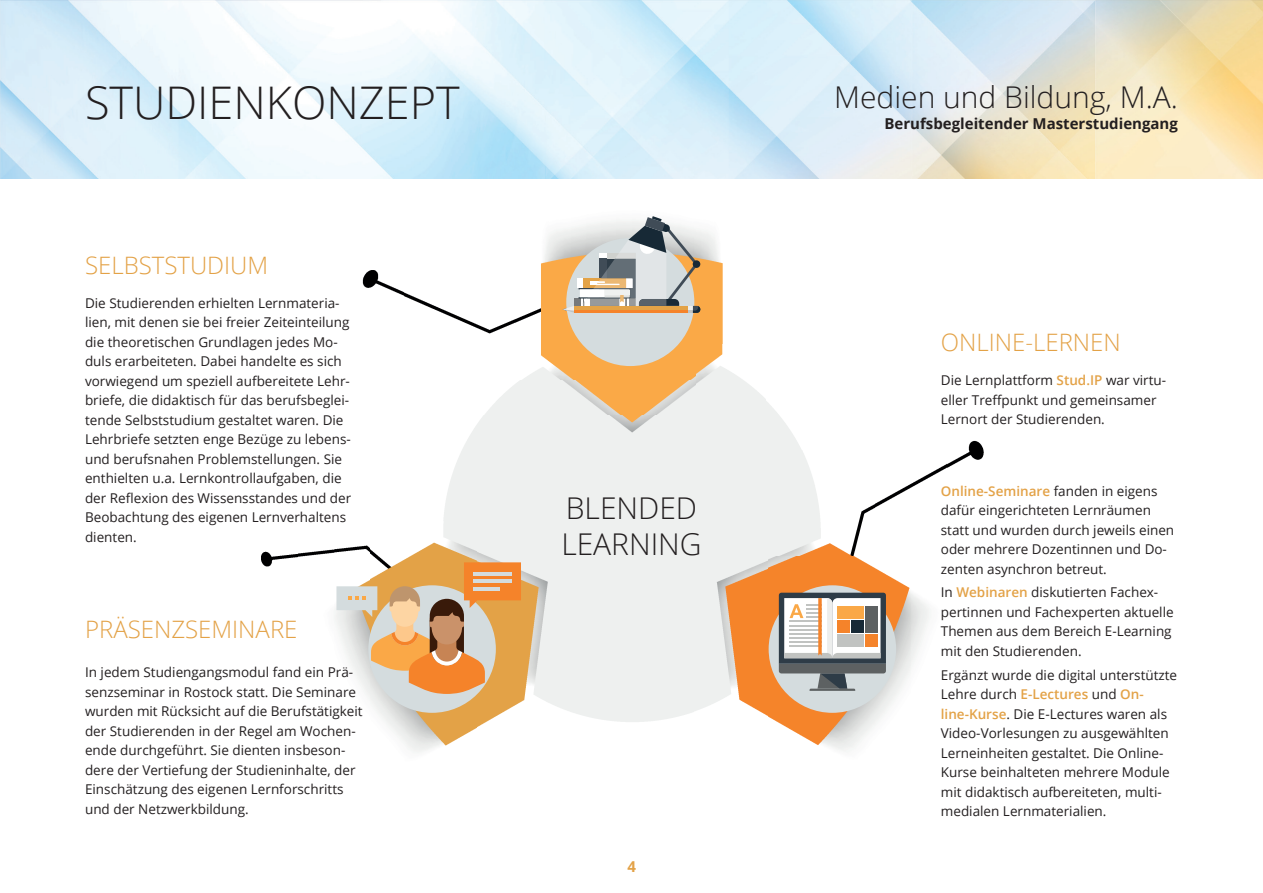
<style>
.page{position:relative;width:1263px;height:893px;background:#fff}
.page>*{position:absolute;margin:0;border:0;box-sizing:border-box;transform-origin:0 0}
.t1{font:300 45px "Open Sans";color:#231f20}
.t2{font:300 30px/36px "Open Sans";color:#231f20}
.t3{font:300 24px "Open Sans";color:#e3a247}
.t4{font:700 15px "Open Sans";color:#231f20}
.t5{font:700 15px "Open Sans";color:#e3a247}
.t6{font:13.5px/19.5px "Open Sans";color:#231f20}
.s1{font-weight:600;color:#e3a247}
</style>
<div class="page">
<img style="left:0;top:0;width:1263px;height:179px">
<img style="left:369px;top:520px;width:108px;height:233px">
<img style="left:768px;top:555px;width:144px;height:197px">
<img style="left:333px;top:545px;width:36px;height:152px">
<img style="left:477px;top:520px;width:217px;height:207px">
<img style="left:694px;top:344px;width:74px;height:372px">
<img style="left:297px;top:549px;width:36px;height:9px">
<img style="left:261px;top:551px;width:36px;height:16px">
<img style="left:767px;top:485px;width:108px;height:70px">
<img style="left:444px;top:414px;width:251px;height:106px">
<img style="left:875px;top:463px;width:73px;height:45px">
<img style="left:948px;top:440px;width:36px;height:28px">
<img style="left:485px;top:379px;width:210px;height:35px">
<img style="left:514px;top:230px;width:181px;height:149px">
<img style="left:434px;top:309px;width:80px;height:25px">
<img style="left:694px;top:230px;width:29px;height:114px">
<img style="left:362px;top:270px;width:43px;height:27px">
<img style="left:405px;top:293px;width:37px;height:16px">
<div style="left:368px;top:585px;width:128px;height:128px;background:#d4dcde;border-radius:50%"></div>
<svg style="left:336px;top:562px;width:185px;height:132px"></svg>
<div style="left:769px;top:585px;width:127px;height:128px;background:#d4dcde;border-radius:50%"></div>
<svg style="left:779px;top:593px;width:107px;height:98px"></svg>
<div style="left:837px;top:620px;width:13px;height:13px;background:#f5832a"></div>
<div style="left:837px;top:634px;width:27px;height:12px;background:#c1c3c1"></div>
<div style="left:837px;top:606px;width:27px;height:13px;background:#faa847"></div>
<div style="left:851px;top:620px;width:13px;height:13px;background:#172936"></div>
<div style="left:865px;top:606px;width:12px;height:27px;background:#5d6162"></div>
<div style="left:865px;top:634px;width:12px;height:12px;background:#f5832a"></div>
<div style="left:566px;top:238px;width:128px;height:128px;background:#d4dcde;border-radius:50%"></div>
<svg style="left:563px;top:216px;width:137px;height:97px"></svg>
<h1 class="t1" style="left:85px;top:72px;width:376px">STUDIENKONZEPT</h1>
<h2 class="t2" style="left:834px;top:78px;width:345px">Medien und Bildung, M.A.</h2>
<p class="t4" style="left:884px;top:113px;width:295px">Berufsbegleitender Masterstudiengang</p>
<h3 class="t3" style="left:85px;top:248px;width:185px">SELBSTSTUDIUM</h3>
<p class="t6" style="left:85px;top:293px;width:268px">Die Studierenden erhielten Lernmateria&shy;lien, mit denen sie bei freier Zeiteinteilung die theoretischen Grundlagen jedes Mo&shy;duls erarbeiteten. Dabei handelte es sich vorwiegend um speziell aufbereitete Lehr&shy;briefe, die didaktisch für das berufsbeglei&shy;tende Selbststudium gestaltet waren. Die Lehrbriefe setzten enge Bezüge zu lebens&shy;und berufsnahen Problemstellungen. Sie enthielten u.a. Lernkontrollaufgaben, die der Reflexion des Wissensstandes und der Beobachtung des eigenen Lernverhaltens dienten.</p>
<h3 class="t3" style="left:85px;top:613px;width:214px">PRÄSENZSEMINARE</h3>
<p class="t6" style="left:85px;top:662px;width:279px">In jedem Studiengangsmodul fand ein Prä&shy;senzseminar in Rostock statt. Die Seminare wurden mit Rücksicht auf die Berufstätigkeit der Studierenden in der Regel am Wochen&shy;ende durchgeführt. Sie dienten insbeson&shy;dere der Vertiefung der Studieninhalte, der Einschätzung des eigenen Lernforschritts und der Netzwerkbildung.</p>
<h2 class="t2" style="left:561px;top:490px;width:142px">BLENDED<br>LEARNING</h2>
<p class="t5" style="left:627px;top:856px;width:10px">4</p>
<h3 class="t3" style="left:941px;top:326px;width:181px">ONLINE-LERNEN</h3>
<p class="t6" style="left:941px;top:370px;width:227px">Die Lernplattform <span class="s1">Stud.IP</span> war virtu&shy;eller Treffpunkt und gemeinsamer<br>Lernort der Studierenden.</p>
<p class="t6" style="left:941px;top:481px;width:235px"><span class="s1">Online-Seminare</span> fanden in eigens dafür eingerichteten Lernräumen statt und wurden durch jeweils einen oder mehrere Dozentinnen und Do&shy;zenten asynchron betreut.</p>
<p class="t6" style="left:941px;top:582px;width:234px">In <span class="s1">Webinaren</span> diskutierten Fachex&shy;pertinnen und Fachexperten aktuelle<br>Themen aus dem Bereich E-Learning mit den Studierenden.</p>
<p class="t6" style="left:941px;top:665px;width:238px">Ergänzt wurde die digital unterstützte Lehre durch <span class="s1">E-Lectures</span> und <span class="s1">On&shy;line-Kurse</span>. Die E-Lectures waren als Video-Vorlesungen zu ausgewählten Lerneinheiten gestaltet. Die Online-Kurse beinhalteten mehrere Module mit didaktisch aufbereiteten, multi&shy;medialen Lernmaterialien.</p>
</div>
